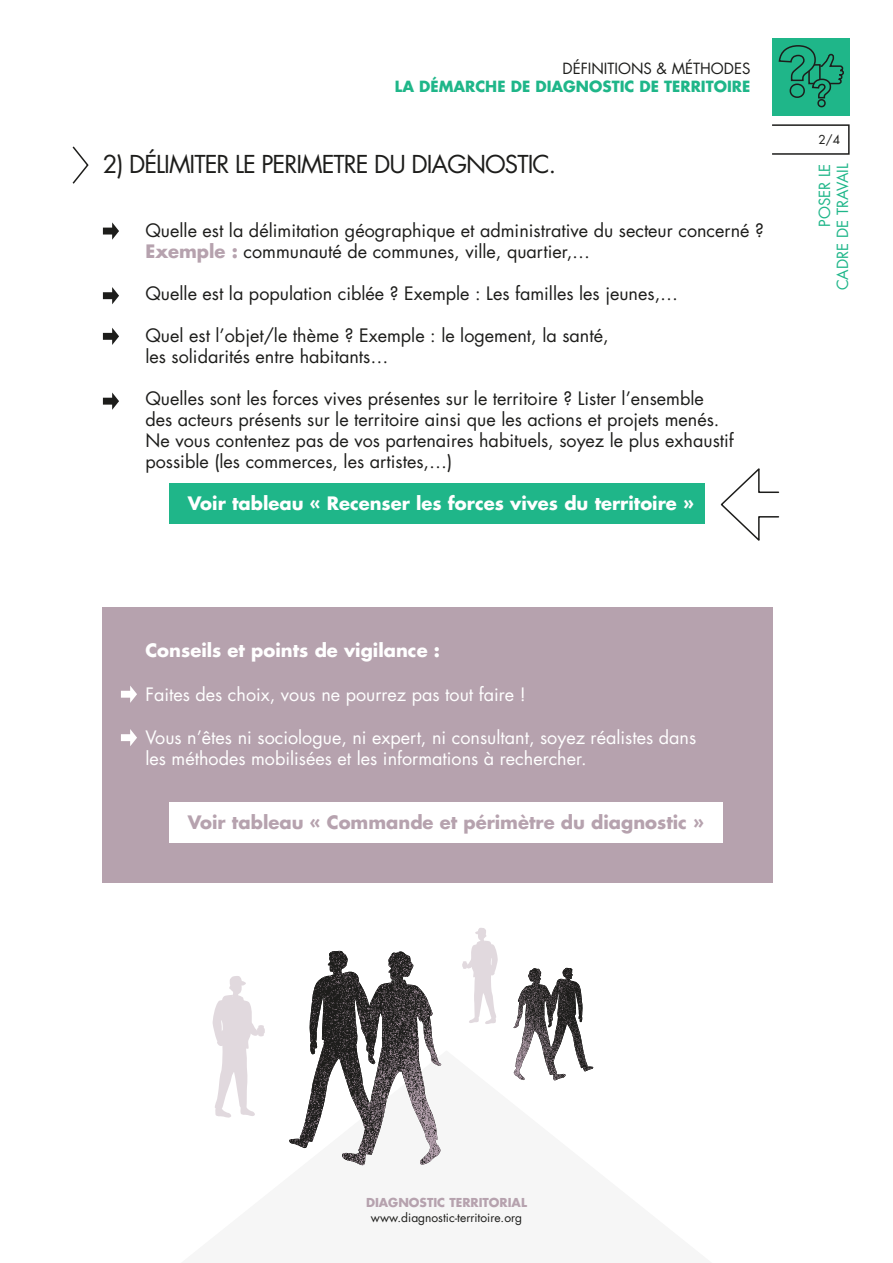
<style>
.page{position:relative;width:893px;height:1263px;background:#fff}
.page>*{position:absolute;margin:0;border:0;box-sizing:border-box;transform-origin:0 0}
.t1{font:24px "Futura LT";letter-spacing:-.04em;color:#1d1d1b}
.t2{font:18px/21px "Futura LT";color:#1d1d1b}
.t3{font:18px/21.6px "Futura LT";color:#fff}
.t4{font:700 18px "Futura LT";color:#fff}
.t5{font:700 18px "Futura LT";color:#b6a2ae}
.t6{font:700 15px "Futura LT";color:#1fb689}
.t7{font:15px/18px "Futura LT";color:#1fb689;text-align:right}
.t8{font:15px "Futura LT";color:#1d1d1b}
.t9{font:12px "Futura LT";color:#1d1d1b}
.t10{font:700 12px "Futura LT";color:#b6a2ae}
.s1{font-weight:700;color:#b6a2ae}
</style>
<div class="page">
<div style="left:102px;top:607px;width:671px;height:275px;background:#b6a2ae"></div>
<div style="left:170px;top:483px;width:535px;height:41px;background:#1fb689"></div>
<div style="left:170px;top:803px;width:553px;height:40px;background:#fff"></div>
<div style="left:772px;top:38px;width:78px;height:78px;background:#1fb689"></div>
<div style="left:771px;top:124px;width:79px;height:31px;border:2px solid #1d1d1b"></div>
<svg style="left:72px;top:146px;width:17px;height:38px"></svg>
<svg style="left:778px;top:45px;width:66px;height:63px"></svg>
<svg style="left:103px;top:328px;width:16px;height:17px"></svg>
<svg style="left:103px;top:287px;width:16px;height:17px"></svg>
<svg style="left:103px;top:222px;width:16px;height:18px"></svg>
<svg style="left:103px;top:392px;width:16px;height:18px"></svg>
<svg style="left:720px;top:468px;width:60px;height:73px"></svg>
<svg style="left:121px;top:729px;width:16px;height:17px"></svg>
<svg style="left:121px;top:686px;width:16px;height:17px"></svg>
<svg style="left:212px;top:976px;width:53px;height:142px"></svg>
<svg style="left:462px;top:928px;width:36px;height:96px"></svg>
<img style="left:289px;top:951px;width:152px;height:215px">
<svg style="left:566px;top:968px;width:27px;height:104px"></svg>
<img style="left:513px;top:968px;width:53px;height:113px">
<p class="t8" style="left:562px;top:59px;width:189px">DÉFINITIONS &amp; MÉTHODES</p>
<p class="t6" style="left:395px;top:76px;width:357px">LA DÉMARCHE DE DIAGNOSTIC DE TERRITOIRE</p>
<h1 class="t1" style="left:103px;top:149px;width:455px">2) DÉLIMITER LE PERIMETRE DU DIAGNOSTIC.</h1>
<p class="t2" style="left:145px;top:220px;width:620px">Quelle est la délimitation géographique et administrative du secteur concerné ?<br><span class="s1">Exemple :</span> communauté de communes, ville, quartier,…</p>
<p class="t2" style="left:145px;top:283px;width:534px">Quelle est la population ciblée ? Exemple : Les familles les jeunes,…</p>
<p class="t2" style="left:145px;top:325px;width:465px">Quel est l’objet/le thème ? Exemple : le logement, la santé, les solidarités entre habitants…</p>
<p class="t2" style="left:145px;top:388px;width:590px">Quelles sont les forces vives présentes sur le territoire ? Lister l’ensemble des acteurs présents sur le territoire ainsi que les actions et projets menés.<br>Ne vous contentez pas de vos partenaires habituels, soyez le plus exhaustif possible (les commerces, les artistes,…)</p>
<p class="t4" style="left:188px;top:491px;width:507px">Voir tableau « Recenser les forces vives du territoire »</p>
<p class="t4" style="left:145px;top:639px;width:296px">Conseils et points de vigilance :</p>
<p class="t3" style="left:145px;top:683px;width:382px">Faites des choix, vous ne pourrez pas tout faire !</p>
<p class="t3" style="left:145px;top:726px;width:552px">Vous n’êtes ni sociologue, ni expert, ni consultant, soyez réalistes dans les méthodes mobilisées et les informations à rechercher.</p>
<p class="t5" style="left:188px;top:810px;width:518px">Voir tableau « Commande et périmètre du diagnostic »</p>
<p class="t9" style="left:818px;top:132px;width:23px">2/4</p>
<p class="t7" style="left:816px;top:290px;width:128px;rotate:-90deg">POSER LE<br>CADRE DE TRAVAIL</p>
<p class="t10" style="left:366px;top:1194px;width:162px">DIAGNOSTIC TERRITORIAL</p>
<p class="t9" style="left:371px;top:1209px;width:153px">www.diagnostic-territoire.org</p>
</div>
